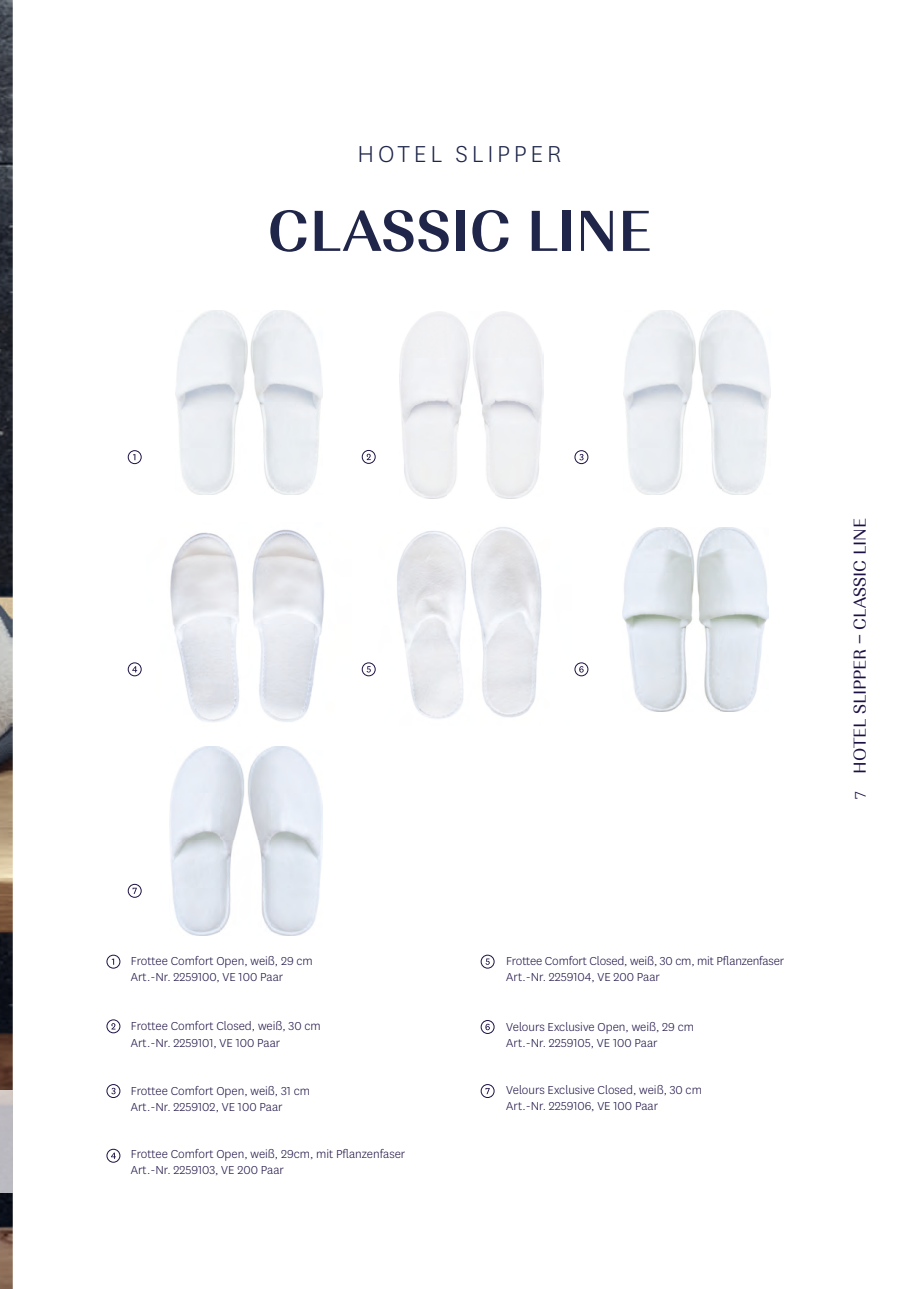
<style>
.page{position:relative;width:919px;height:1289px;background:#fff}
.page>*{position:absolute;margin:0;border:0;box-sizing:border-box;transform-origin:0 0}
.t1{font:700 60px "Imperial URW";color:#20264a}
.t2{font:300 27px "National";letter-spacing:.14em;color:#20264a}
.t3{font:18px "Imperial URW";color:#1d1044}
.t4{font:300 13.5px/16.2px "National";color:#1d1044}
.s1{font-family:"National";font-weight:300}
</style>
<div class="page">
<img style="left:0;top:0;width:13px;height:1288px">
<img style="left:0;top:1090px;width:13px;height:101px">
<svg style="left:111px;top:1087px;width:4px;height:7px"></svg>
<div style="left:107px;top:1084px;width:13px;height:13px;border:1px solid #1d1044;border-radius:50%"></div>
<svg style="left:111px;top:1152px;width:5px;height:6px"></svg>
<div style="left:107px;top:1148px;width:13px;height:14px;border:1px solid #1d1044;border-radius:50%"></div>
<div style="left:107px;top:954px;width:13px;height:14px;border:1px solid #1d1044;border-radius:50%"></div>
<svg style="left:111px;top:1023px;width:4px;height:6px"></svg>
<div style="left:107px;top:1019px;width:13px;height:14px;border:1px solid #1d1044;border-radius:50%"></div>
<svg style="left:485px;top:958px;width:4px;height:6px"></svg>
<div style="left:480px;top:954px;width:14px;height:14px;border:1px solid #1d1044;border-radius:50%"></div>
<svg style="left:485px;top:1023px;width:5px;height:7px"></svg>
<div style="left:480px;top:1020px;width:14px;height:13px;border:1px solid #1d1044;border-radius:50%"></div>
<svg style="left:485px;top:1088px;width:4px;height:6px"></svg>
<div style="left:480px;top:1084px;width:14px;height:13px;border:1px solid #1d1044;border-radius:50%"></div>
<svg style="left:133px;top:887px;width:4px;height:6px"></svg>
<div style="left:128px;top:884px;width:13px;height:13px;border:1px solid #1d1044;border-radius:50%"></div>
<img style="left:623px;top:527px;width:145px;height:184px">
<img style="left:399px;top:311px;width:144px;height:188px">
<img style="left:170px;top:529px;width:155px;height:193px">
<img style="left:368px;top:527px;width:174px;height:192px">
<img style="left:169px;top:746px;width:153px;height:189px">
<img style="left:175px;top:310px;width:147px;height:185px">
<img style="left:623px;top:310px;width:147px;height:185px">
<svg style="left:366px;top:454px;width:5px;height:6px"></svg>
<div style="left:362px;top:450px;width:13px;height:14px;border:1px solid #1d1044;border-radius:50%"></div>
<svg style="left:579px;top:454px;width:4px;height:6px"></svg>
<div style="left:574px;top:450px;width:14px;height:14px;border:1px solid #1d1044;border-radius:50%"></div>
<svg style="left:132px;top:666px;width:5px;height:6px"></svg>
<div style="left:128px;top:662px;width:13px;height:14px;border:1px solid #1d1044;border-radius:50%"></div>
<svg style="left:366px;top:666px;width:5px;height:6px"></svg>
<div style="left:362px;top:662px;width:13px;height:14px;border:1px solid #1d1044;border-radius:50%"></div>
<svg style="left:579px;top:666px;width:4px;height:6px"></svg>
<div style="left:574px;top:662px;width:14px;height:14px;border:1px solid #1d1044;border-radius:50%"></div>
<div style="left:128px;top:450px;width:13px;height:14px;border:1px solid #1d1044;border-radius:50%"></div>
<h2 class="t2" style="left:357px;top:137px;width:205px">HOTEL SLIPPER</h2>
<h1 class="t1" style="left:267px;top:185px;width:385px">CLASSIC LINE</h1>
<h3 class="t3" style="left:846px;top:799px;width:282px;rotate:-90deg"><span class="s1">7</span> HOTEL SLIPPER − CLASSIC LINE</h3>
<p class="t4" style="left:131px;top:952px;width:183px">Frottee Comfort Open, weiß, 29 cm<br>Art.-Nr. 2259100, VE 100 Paar</p>
<p class="t4" style="left:506px;top:952px;width:279px">Frottee Comfort Closed, weiß, 30 cm, mit Pflanzenfaser<br>Art.-Nr. 2259104, VE 200 Paar</p>
<p class="t4" style="left:131px;top:1017px;width:191px">Frottee Comfort Closed, weiß, 30 cm<br>Art.-Nr. 2259101, VE 100 Paar</p>
<p class="t4" style="left:506px;top:1018px;width:189px">Velours Exclusive Open, weiß, 29 cm<br>Art.-Nr. 2259105, VE 100 Paar</p>
<p class="t4" style="left:131px;top:1082px;width:180px">Frottee Comfort Open, weiß, 31 cm<br>Art.-Nr. 2259102, VE 100 Paar</p>
<p class="t4" style="left:506px;top:1081px;width:197px">Velours Exclusive Closed, weiß, 30 cm<br>Art.-Nr. 2259106, VE 100 Paar</p>
<p class="t4" style="left:131px;top:1145px;width:276px">Frottee Comfort Open, weiß, 29cm, mit Pflanzenfaser<br>Art.-Nr. 2259103, VE 200 Paar</p>
</div>
